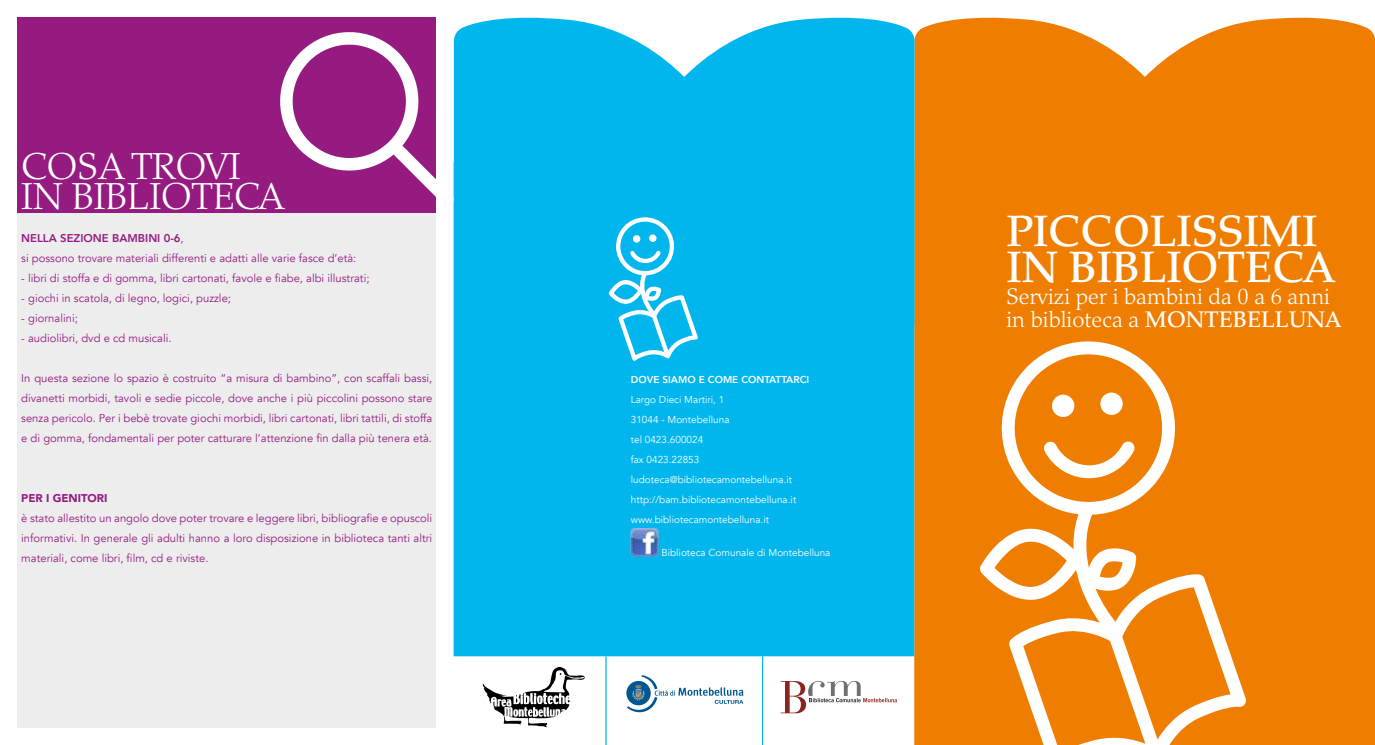
<style>
.page{position:relative;width:1375px;height:745px;background:#fff}
.page>*{position:absolute;margin:0;border:0;box-sizing:border-box;transform-origin:0 0}
.t1{font:500 43.75px/35px "Palatino";color:#fff}
.t2{font:300 37.5px/30px "Palatino";color:#fff}
.t3{font:300 22.5px/22.5px "Palatino";color:#fff}
.t4{font:11.25px/20px "Avenir";color:#951b81;text-align:justify}
.t5{font:800 11.25px "Avenir";color:#951b81}
.t6{font:900 11.25px "Avenir";color:#951b81}
.t7{font:10px/20px "Avenir";color:#fff}
.t8{font:800 10px "Avenir";color:#fff}
.s1{font-weight:800}
.s2{font-weight:500}
</style>
<div class="page">
<div style="left:914px;top:18px;width:461px;height:726px;background:#ef7d00"></div>
<div style="left:454px;top:18px;width:460px;height:638px;background:#00b6ed"></div>
<img style="left:631px;top:528px;width:28px;height:28px">
<div style="left:18px;top:213px;width:418px;height:513px;background:#ededed"></div>
<div style="left:18px;top:18px;width:418px;height:195px;background:#951b81"></div>
<svg style="left:979px;top:339px;width:267px;height:405px"></svg>
<svg style="left:280px;top:32px;width:174px;height:174px"></svg>
<svg style="left:609px;top:216px;width:89px;height:144px"></svg>
<svg style="left:482px;top:667px;width:103px;height:59px"></svg>
<hr style="left:605px;top:656px;width:2px;height:88px;background:#00b6ed">
<hr style="left:762px;top:656px;width:1px;height:88px;background:#00b6ed">
<svg style="left:781px;top:680px;width:116px;height:32px"></svg>
<svg style="left:627px;top:675px;width:117px;height:38px"></svg>
<h2 class="t2" style="left:21px;top:152px;width:265px">COSA TROVI<br>IN BIBLIOTECA</h2>
<p class="t5" style="left:21px;top:227px;width:67px">NELLA SEZIONE</p>
<p class="t4" style="left:21px;top:228px;width:337px;text-indent:91px"><span class="s1">BAM BINI 0-6</span>,<br>si possono trovare materiali differenti e adatti alle varie fasce d’età:</p>
<p class="t4" style="left:21px;top:268px;width:350px">- libri di stoffa e di gomma, libri cartonati, favole e fiabe, albi illustrati;</p>
<p class="t4" style="left:21px;top:288px;width:211px">- giochi in scatola, di legno, logici, puzzle;</p>
<p class="t4" style="left:21px;top:308px;width:58px">- giornalini;</p>
<p class="t4" style="left:21px;top:328px;width:152px">- audiolibri, dvd e cd musicali.</p>
<p class="t4" style="left:21px;top:368px;width:413px">In questa sezione lo spazio è costruito “a misura di bambino”, con scaffali bassi, divanetti morbidi, tavoli e sedie piccole, dove anche i più piccolini possono stare senza pericolo. Per i bebè trovate giochi morbidi, libri cartonati, libri tattili, di stoffa e di gomma, fondamentali per poter catturare l’attenzione fin dalla più tenera età.</p>
<p class="t6" style="left:21px;top:488px;width:88px">PER I GENITORI</p>
<p class="t4" style="left:21px;top:508px;width:413px">è stato allestito un angolo dove poter trovare e leggere libri, bibliografie e opuscoli informativi. In generale gli adulti hanno a loro disposizione in biblioteca tanti altri materiali, come libri, film, cd e riviste.</p>
<p class="t8" style="left:631px;top:369px;width:180px">DOVE SIAMO E COME CONTATTARCI</p>
<p class="t7" style="left:631px;top:389px;width:167px">Largo Dieci Martiri, 1<br>31044 - Montebelluna<br>tel 0423.600024<br>fax 0423.22853 ludoteca@bibliotecamontebelluna.it http://bam.bibliotecamontebelluna.it www.bibliotecamontebelluna.it</p>
<p class="t7" style="left:661px;top:543px;width:171px">Biblioteca Comunale di Montebelluna</p>
<h1 class="t1" style="left:1006px;top:215px;width:331px">PICCOLISSIMI<br>IN BIBLIOTECA</h1>
<h3 class="t3" style="left:1006px;top:285px;width:337px">Servizi per i bambini da 0 a 6 anni in biblioteca a <span class="s2">MONTEBELLUNA</span></h3>
</div>
